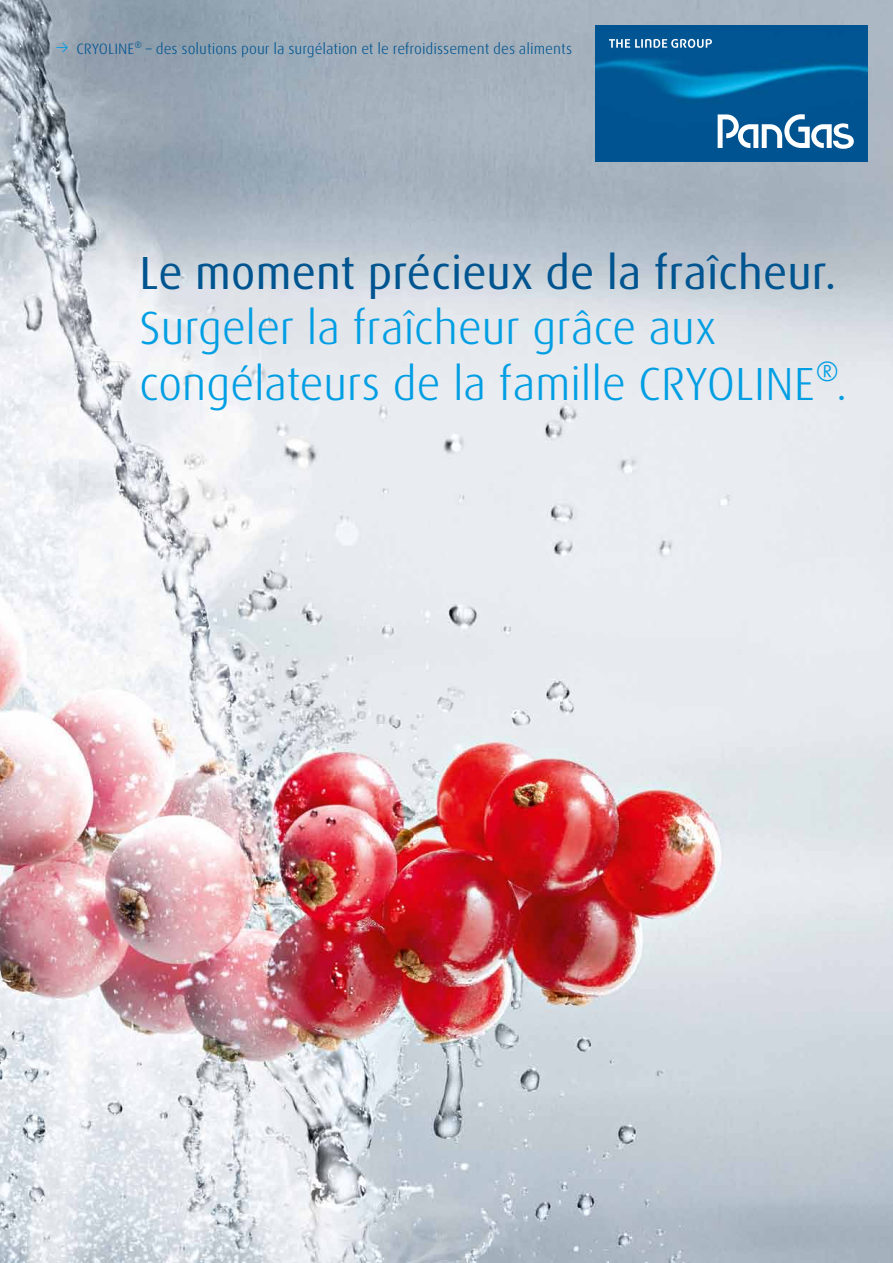
<style>
.page{position:relative;width:893px;height:1263px;background:#fff}
.page>*{position:absolute;margin:0;border:0;box-sizing:border-box;transform-origin:0 0}
.t1{font:300 46.5px/55.8px "Linde Dax Global";letter-spacing:-.015em;color:#009ee3}
.t2{font:46.5px "Linde Dax Global";letter-spacing:-.01em;color:#005590}
.t3{font:300 15px "Linde Dax Global";color:#005590}
.s1{font-size:18px;color:#009ee3}
</style>
<div class="page">
<img style="left:0;top:0;width:893px;height:1263px">
<img style="left:595px;top:26px;width:272px;height:136px">
<img style="left:609px;top:39px;width:103px;height:9px">
<img style="left:718px;top:114px;width:136px;height:35px">
<p class="t3" style="left:55px;top:40px;width:519px"><span class="s1">→</span> CRYOLINE® – des solutions pour la surgélation et le refroidissement des aliments</p>
<h1 class="t2" style="left:139px;top:245px;width:699px">Le moment précieux de la fraîcheur.</h1>
<h1 class="t1" style="left:139px;top:300px;width:710px">Surgeler la fraîcheur grâce aux congélateurs de la famille CRYOLINE®.</h1>
</div>
